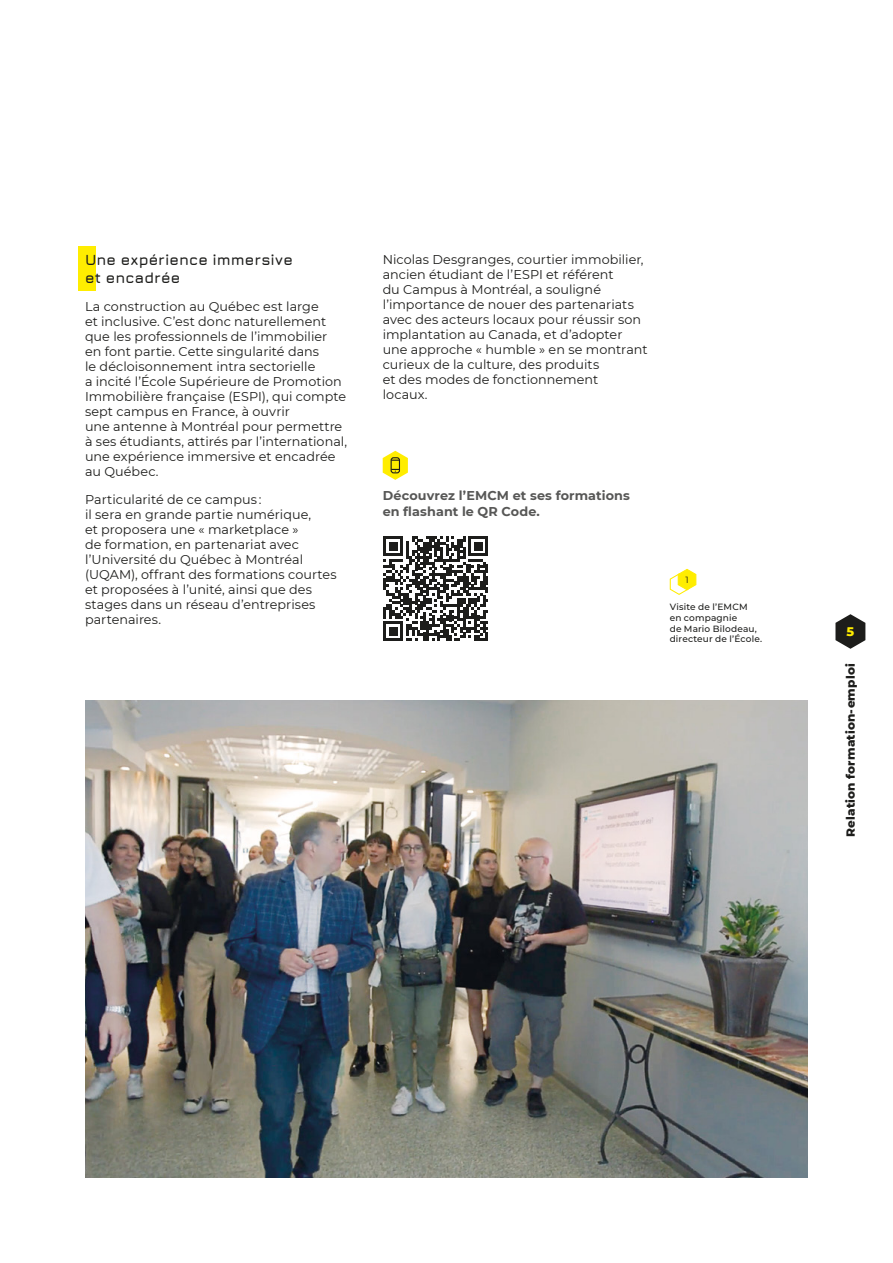
<style>
.page{position:relative;width:893px;height:1263px;background:#fff}
.page>*{position:absolute;margin:0;border:0;box-sizing:border-box;transform-origin:0 0}
.t1{font:700 15px/18px "Jura";letter-spacing:.005em;color:#1d1d1b}
.t2{font:12.75px/15px "Montserrat";letter-spacing:.005em;color:#1d1d1b}
.t3{font:700 12.75px/15.8px "Montserrat";letter-spacing:.01em;color:#575756}
.t4{font:800 12.75px "Montserrat";color:#ffed00}
.t5{font:800 12px "Montserrat";letter-spacing:.015em;color:#1d1d1b}
.t6{font:500 9px/10.8px "Montserrat";letter-spacing:.015em;color:#1d1d1b}
.t7{font:9px "Montserrat";color:#1d1d1b}
</style>
<div class="page">
<div style="left:79px;top:247px;width:17px;height:44px;background:#ffed00"></div>
<svg style="left:669px;top:568px;width:28px;height:27px"></svg>
<svg style="left:383px;top:451px;width:25px;height:29px"></svg>
<svg style="left:383px;top:536px;width:105px;height:105px"></svg>
<img style="left:85px;top:701px;width:723px;height:477px">
<svg style="left:835px;top:614px;width:30px;height:35px"></svg>
<p class="t1" style="left:85px;top:250px;width:209px">Une expérience immersive et encadrée</p>
<p class="t2" style="left:85px;top:299px;width:264px">La construction au Québec est large<br>et inclusive. C’est donc naturellement que les professionnels de l’immobilier<br>en font partie. Cette singularité dans<br>le décloisonnement intra sectorielle<br>a incité l’École Supérieure de Promotion Immobilière française (ESPI), qui compte sept campus en France, à ouvrir<br>une antenne à Montréal pour permettre à ses étudiants, attirés par l’international, une expérience immersive et encadrée au Québec.</p>
<p class="t2" style="left:85px;top:491px;width:253px">Particularité de ce campus :<br>il sera en grande partie numérique,<br>et proposera une « marketplace »<br>de formation, en partenariat avec l’Université du Québec à Montréal (UQAM), offrant des formations courtes et proposées à l’unité, ainsi que des stages dans un réseau d’entreprises partenaires.</p>
<p class="t2" style="left:383px;top:252px;width:266px">Nicolas Desgranges, courtier immobilier, ancien étudiant de l’ESPI et référent<br>du Campus à Montréal, a souligné l’importance de nouer des partenariats avec des acteurs locaux pour réussir son implantation au Canada, et d’adopter une approche « humble » en se montrant curieux de la culture, des produits<br>et des modes de fonctionnement<br>locaux.</p>
<p class="t3" style="left:383px;top:487px;width:249px">Découvrez l’EMCM et ses formations en flashant le QR Code.</p>
<p class="t7" style="left:685px;top:574px;width:5px">1</p>
<p class="t6" style="left:670px;top:601px;width:94px">Visite de l’EMCM<br>en compagnie<br>de Mario Bilodeau, directeur de l’École.</p>
<p class="t4" style="left:847px;top:622px;width:9px">5</p>
<p class="t5" style="left:842px;top:837px;width:175px;rotate:-90deg">Relation formation-emploi</p>
</div>
